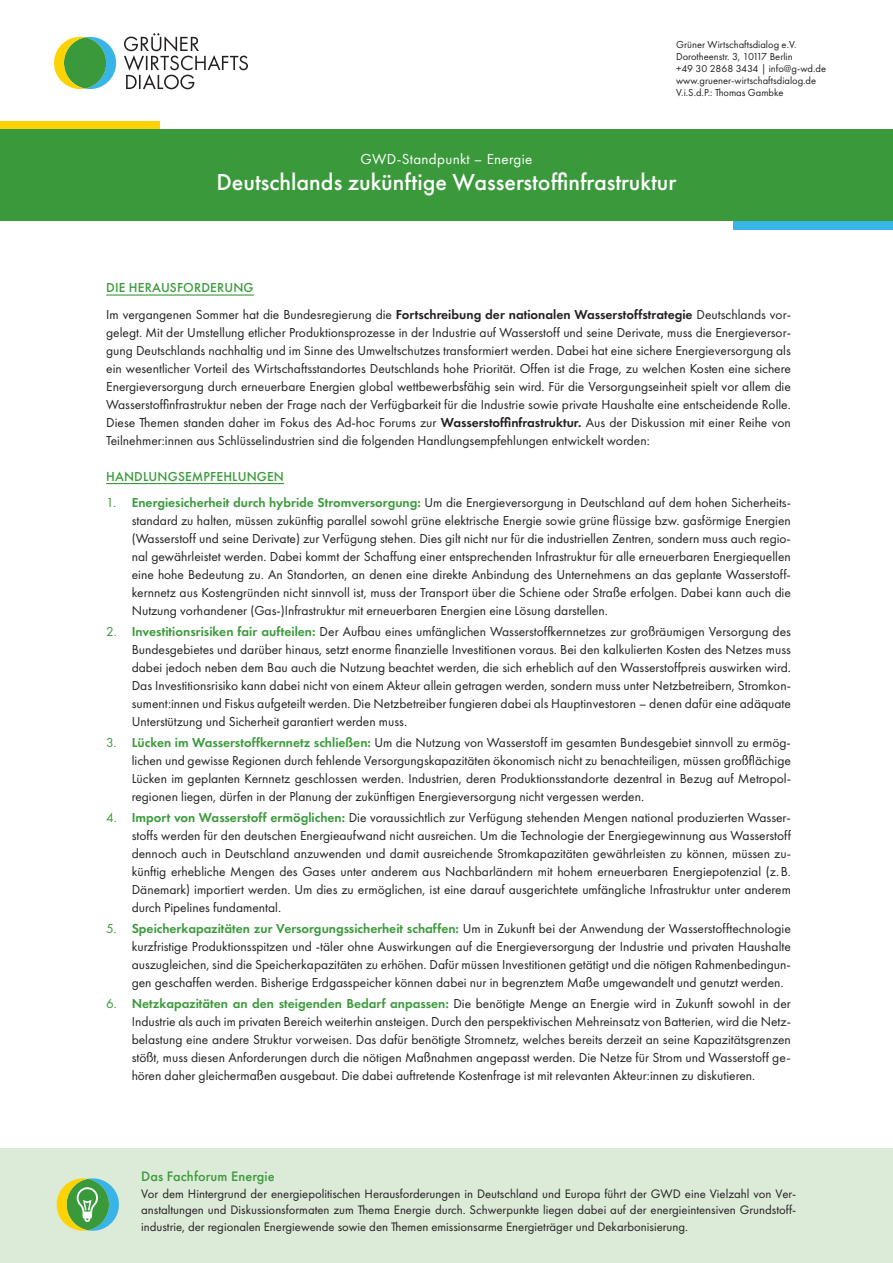
<style>
.page{position:relative;width:893px;height:1263px;background:#fff}
.page>*{position:absolute;margin:0;border:0;box-sizing:border-box;transform-origin:0 0}
.t1{font:500 24px "Futura PT";color:#fff}
.t2{font:15px "Futura PT";letter-spacing:.02em;color:#fff}
.t3{font:500 14.25px "Futura PT";letter-spacing:.01em;color:#3a9a3b}
.t4{font:13.5px/18px "Futura PT";color:#231f20;text-align:justify}
.t5{font:500 13.5px "Futura PT";letter-spacing:.01em;color:#3a9a3b}
.t6{font:12.75px/16.5px "Futura PT";color:#231f20;text-align:justify}
.t7{font:10.5px/12px "Futura PT";color:#231f20}
.s1{font-weight:500;color:#3a9a3b}
.s2{font-weight:600}
.s3{color:#3a9a3b}
.s4{font-weight:600;color:#3a9a3b}
</style>
<div class="page">
<div style="left:0;top:121px;width:159px;height:9px;background:#fed304"></div>
<div style="left:0;top:130px;width:893px;height:91px;background:#3a9a3b"></div>
<svg style="left:54px;top:33px;width:194px;height:56px"></svg>
<hr style="left:106px;top:294px;width:148px;height:2px;background:#3a9a3b">
<hr style="left:106px;top:483px;width:178px;height:1px;background:#3a9a3b">
<div style="left:733px;top:221px;width:160px;height:9px;background:#39b4e7"></div>
<div style="left:0;top:1148px;width:893px;height:115px;background:#dcead8"></div>
<svg style="left:57px;top:1178px;width:62px;height:53px"></svg>
<p class="t7" style="left:676px;top:39px;width:151px">Grüner Wirtschaftsdialog e.V.<br>Dorotheenstr. 3, 10117 Berlin<br>+49 30 2868 3434 | info@g-wd.de www.gruener-wirtschaftsdialog.de<br>V.i.S.d.P.: Thomas Gambke</p>
<p class="t2" style="left:361px;top:150px;width:173px">GWD-Standpunkt – Energie</p>
<h1 class="t1" style="left:216px;top:167px;width:462px">Deutschlands zukünftige Wasserstoffinfrastruktur</h1>
<p class="t4" style="left:106px;top:274px;width:686px;line-height:26.5px"><span class="s1">DIE HERAUSFORDERUNG<br></span>Im vergangenen Sommer hat die Bundesregierung die <span class="s2">Fortschreibung der nationalen Wasserstoffstrategie</span> Deutschlands vor-</p>
<p class="t4" style="left:106px;top:323px;width:686px">gelegt. Mit der Umstellung etlicher Produktionsprozesse in der Industrie auf Wasserstoff und seine Derivate, muss die Energieversor&shy;gung Deutschlands nachhaltig und im Sinne des Umweltschutzes transformiert werden. Dabei hat eine sichere Energieversorgung als ein wesentlicher Vorteil des Wirtschaftsstandortes Deutschlands hohe Priorität. Offen ist die Frage, zu welchen Kosten eine sichere Energieversorgung durch erneuerbare Energien global wettbewerbsfähig sein wird. Für die Versorgungseinheit spielt vor allem die Wasserstoffinfrastruktur neben der Frage nach der Verfügbarkeit für die Industrie sowie private Haushalte eine entscheidende Rolle.<br>Diese Themen standen daher im Fokus des Ad-hoc Forums zur <span class="s2">Wasserstoffinfrastruktur.</span> Aus der Diskussion mit einer Reihe von Teilnehmer:innen aus Schlüsselindustrien sind die folgenden Handlungsempfehlungen entwickelt worden:</p>
<p class="t5" style="left:106px;top:468px;width:179px">HANDLUNGSEMPFEHLUNGEN</p>
<p class="t4" style="left:132px;top:493px;width:661px;text-indent:-26px"><span class="s3">1.</span> <span class="s4">Energiesicherheit durch hybride Stromversorgung:</span> Um die Energieversorgung in Deutschland auf dem hohen Sicherheits&shy;standard zu halten, müssen zukünftig parallel sowohl grüne elektrische Energie sowie grüne flüssige bzw. gasförmige Energien (Wasserstoff und seine Derivate) zur Verfügung stehen. Dies gilt nicht nur für die industriellen Zentren, sondern muss auch regio&shy;nal gewährleistet werden. Dabei kommt der Schaffung einer entsprechenden Infrastruktur für alle erneuerbaren Energiequellen eine hohe Bedeutung zu. An Standorten, an denen eine direkte Anbindung des Unternehmens an das geplante Wasserstoff&shy;kernnetz aus Kostengründen nicht sinnvoll ist, muss der Transport über die Schiene oder Straße erfolgen. Dabei kann auch die Nutzung vorhandener (Gas-)Infrastruktur mit erneuerbaren Energien eine Lösung darstellen.</p>
<p class="t4" style="left:132px;top:622px;width:661px;text-indent:-26px"><span class="s3">2.</span> <span class="s4">Investitionsrisiken fair aufteilen:</span> Der Aufbau eines umfänglichen Wasserstoffkernnetzes zur großräumigen Versorgung des Bundesgebietes und darüber hinaus, setzt enorme finanzielle Investitionen voraus. Bei den kalkulierten Kosten des Netzes muss dabei jedoch neben dem Bau auch die Nutzung beachtet werden, die sich erheblich auf den Wasserstoffpreis auswirken wird.<br>Das Investitionsrisiko kann dabei nicht von einem Akteur allein getragen werden, sondern muss unter Netzbetreibern, Stromkon&shy;sument:innen und Fiskus aufgeteilt werden. Die Netzbetreiber fungieren dabei als Hauptinvestoren – denen dafür eine adäquate Unterstützung und Sicherheit garantiert werden muss.</p>
<p class="t4" style="left:132px;top:733px;width:661px;text-indent:-26px"><span class="s3">3.</span> <span class="s4">Lücken im Wasserstoffkernnetz schließen:</span> Um die Nutzung von Wasserstoff im gesamten Bundesgebiet sinnvoll zu ermög&shy;lichen und gewisse Regionen durch fehlende Versorgungskapazitäten ökonomisch nicht zu benachteiligen, müssen großflächige Lücken im geplanten Kernnetz geschlossen werden. Industrien, deren Produktionsstandorte dezentral in Bezug auf Metropol&shy;regionen liegen, dürfen in der Planung der zukünftigen Energieversorgung nicht vergessen werden.</p>
<p class="t4" style="left:132px;top:808px;width:661px;text-indent:-26px"><span class="s3">4.</span> <span class="s4">Import von Wasserstoff ermöglichen:</span> Die voraussichtlich zur Verfügung stehenden Mengen national produzierten Wasser&shy;stoffs werden für den deutschen Energieaufwand nicht ausreichen. Um die Technologie der Energiegewinnung aus Wasserstoff dennoch auch in Deutschland anzuwenden und damit ausreichende Stromkapazitäten gewährleisten zu können, müssen zu&shy;künftig erhebliche Mengen des Gases unter anderem aus Nachbarländern mit hohem erneuerbaren Energiepotenzial (z.B.<br>Dänemark) importiert werden. Um dies zu ermöglichen, ist eine darauf ausgerichtete umfängliche Infrastruktur unter anderem durch Pipelines fundamental.</p>
<p class="t4" style="left:132px;top:919px;width:661px;text-indent:-26px"><span class="s3">5.</span> <span class="s4">Speicherkapazitäten zur Versorgungssicherheit schaffen:</span> Um in Zukunft bei der Anwendung der Wasserstofftechnologie kurzfristige Produktionsspitzen und -täler ohne Auswirkungen auf die Energieversorgung der Industrie und privaten Haushalte auszugleichen, sind die Speicherkapazitäten zu erhöhen. Dafür müssen Investitionen getätigt und die nötigen Rahmenbedingun&shy;gen geschaffen werden. Bisherige Erdgasspeicher können dabei nur in begrenztem Maße umgewandelt und genutzt werden.</p>
<p class="t4" style="left:132px;top:994px;width:661px;text-indent:-26px"><span class="s3">6.</span> <span class="s4">Netzkapazitäten an den steigenden Bedarf anpassen:</span> Die benötigte Menge an Energie wird in Zukunft sowohl in der Industrie als auch im privaten Bereich weiterhin ansteigen. Durch den perspektivischen Mehreinsatz von Batterien, wird die Netz&shy;belastung eine andere Struktur vorweisen. Das dafür benötigte Stromnetz, welches bereits derzeit an seine Kapazitätsgrenzen stößt, muss diesen Anforderungen durch die nötigen Maßnahmen angepasst werden. Die Netze für Strom und Wasserstoff ge&shy;hören daher gleichermaßen ausgebaut. Die dabei auftretende Kostenfrage ist mit relevanten Akteur:innen zu diskutieren.</p>
<p class="t3" style="left:141px;top:1168px;width:135px">Das Fachforum Energie</p>
<p class="t6" style="left:141px;top:1185px;width:657px">Vor dem Hintergrund der energiepolitischen Herausforderungen in Deutschland und Europa führt der GWD eine Vielzahl von Ver&shy;anstaltungen und Diskussionsformaten zum Thema Energie durch. Schwerpunkte liegen dabei auf der energieintensiven Grundstoff&shy;industrie, der regionalen Energiewende sowie den Themen emissionsarme Energieträger und Dekarbonisierung.</p>
</div>
